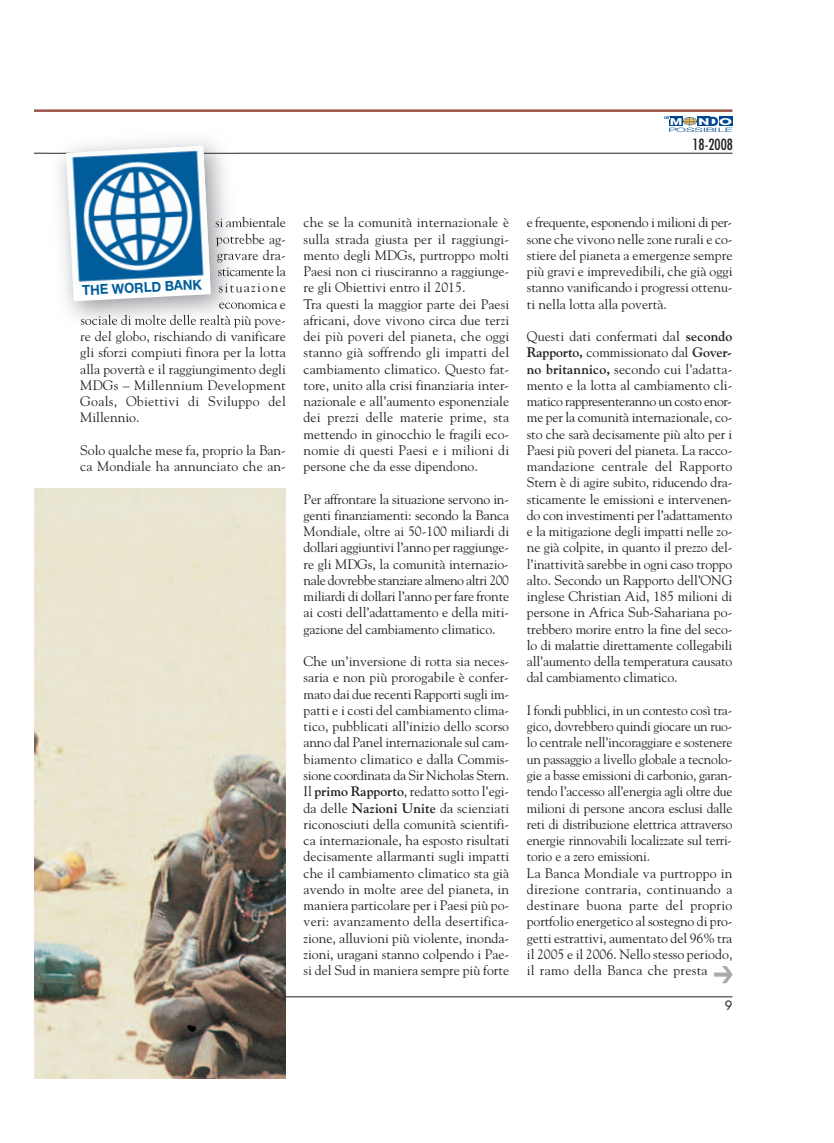
<style>
.page{position:relative;width:834px;height:1143px;background:#fff}
.page>*{position:absolute;margin:0;border:0;box-sizing:border-box;transform-origin:0 0}
.t1{font:condensed 15px "Futura";color:#231f20}
.t2{font:13.75px/16.2px "Goudy";color:#231f20;text-align:justify}
.t3{font:700 13.75px "Helvetica Neue";color:#005d9c;scale:.95 1}
.t4{font:12.5px "Futura";color:#231f20}
.t5{font:700 9.12px "Avant Garde";color:#fff;scale:1.66 1}
.t6{font:700 9.12px "Avant Garde";color:#fff;scale:1.52 1}
.t7{font:300 6px "Helvetica Neue";color:#014892;scale:2.23 1}
.t8{font:700 3.88px "Helvetica Neue";color:#014892}
.s1{font-size:12.5px;color:#014892}
.s2{font-weight:700}
.s3{color:#a8a9ad}
</style>
<div class="page">
<hr style="left:45px;top:996px;width:687px;height:1px;background:#231f20">
<hr style="left:45px;top:109px;width:687px;height:3px;background:#9b5448">
<hr style="left:45px;top:153px;width:687px;height:1px;background:#231f20">
<div style="left:718px;top:117px;width:14px;height:9px;background:#014892"></div>
<div style="left:697px;top:117px;width:12px;height:9px;background:#014892"></div>
<div style="left:669px;top:117px;width:14px;height:9px;background:#014892"></div>
<svg style="left:683px;top:117px;width:14px;height:8px"></svg>
<svg style="left:34px;top:109px;width:11px;height:3px"></svg>
<img style="left:34px;top:488px;width:252px;height:590px">
<img style="left:60px;top:154px;width:182px;height:182px">
<img style="left:48px;top:140px;width:190px;height:14px">
<img style="left:215px;top:217px;width:27px;height:10px">
<img style="left:216px;top:235px;width:26px;height:11px">
<img style="left:217px;top:253px;width:25px;height:9px">
<img style="left:218px;top:267px;width:24px;height:9px">
<img style="left:219px;top:283px;width:23px;height:9px">
<img style="left:219px;top:301px;width:23px;height:8px">
<img style="left:81px;top:314px;width:58px;height:11px">
<img style="left:80px;top:331px;width:58px;height:5px">
<svg style="left:66px;top:146px;width:145px;height:155px"></svg>
<img style="left:67px;top:146px;width:143px;height:142px">
<p class="t8" style="left:664px;top:117px;width:7px">UN</p>
<p class="t6" style="left:670px;top:118px;width:10px">M</p>
<p class="t5" style="left:698px;top:118px;width:22px">N<span class="s1">D</span>O</p>
<p class="t7" style="left:668px;top:127px;width:30px">P OSSIB ILE</p>
<p class="t1" style="left:692px;top:137px;width:42px">18-2008</p>
<p class="t2" style="left:215px;top:215px;width:72px">si ambientale potrebbe ag&shy;gravare dra&shy;sticamente la situazione economica e</p>
<p class="t2" style="left:80px;top:329px;width:207px">re del globo, rischiando di vanificare gli sforzi compiuti finora per la lotta alla povertà e il raggiungimento degli MDGs – Millennium Development Goals, Obiettivi di Sviluppo del Millennio.</p>
<p class="t2" style="left:80px;top:443px;width:207px">Solo qualche mese fa, proprio la Ban&shy;ca Mondiale ha annunciato che an-</p>
<p class="t3" style="left:82px;top:285px;width:128px;rotate:-3deg">THE WORLD BANK</p>
<p class="t2" style="left:303px;top:215px;width:207px;text-align:left">che se la comunità internazionale è sulla strada giusta per il raggiungi&shy;mento degli MDGs, purtroppo molti Paesi non ci riusciranno a raggiunge&shy;re gli Obiettivi entro il 2015.<br>Tra questi la maggior parte dei Paesi africani, dove vivono circa due terzi dei più poveri del pianeta, che oggi stanno già soffrendo gli impatti del cambiamento climatico. Questo fat&shy;tore, unito alla crisi finanziaria inter&shy;nazionale e all’aumento esponenziale dei prezzi delle materie prime, sta mettendo in ginocchio le fragili eco&shy;nomie di questi Paesi e i milioni di persone che da esse dipendono.</p>
<p class="t2" style="left:303px;top:492px;width:207px">Per affrontare la situazione servono in&shy;genti finanziamenti: secondo la Banca Mondiale, oltre ai 50-100 miliardi di dollari aggiuntivi l’anno per raggiunge&shy;re gli MDGs, la comunità internazio&shy;nale dovrebbe stanziare almeno altri 200 miliardi di dollari l’anno per fare fronte ai costi dell’adattamento e della miti&shy;gazione del cambiamento climatico.</p>
<p class="t2" style="left:303px;top:654px;width:207px">Che un’inversione di rotta sia neces&shy;saria e non più prorogabile è confer&shy;mato dai due recenti Rapporti sugli im&shy;patti e i costi del cambiamento clima&shy;tico, pubblicati all’inizio dello scorso anno dal Panel internazionale sul cam&shy;biamento climatico e dalla Commis&shy;sione coordinata da Sir Nicholas Stern.<br>Il <span class="s2">primo Rapporto</span>, redatto sotto l’egi&shy;da delle <span class="s2">Nazioni Unite</span> da scienziati riconosciuti della comunità scientifi&shy;ca internazionale, ha esposto risultati decisamente allarmanti sugli impatti che il cambiamento climatico sta già avendo in molte aree del pianeta, in maniera particolare per i Paesi più po&shy;veri: avanzamento della desertifica&shy;zione, alluvioni più violente, inonda&shy;zioni, uragani stanno colpendo i Pae&shy;si del Sud in maniera sempre più forte</p>
<p class="t2" style="left:527px;top:215px;width:207px">e frequente, esponendo i milioni di per&shy;sone che vivono nelle zone rurali e co&shy;stiere del pianeta a emergenze sempre più gravi e imprevedibili, che già oggi stanno vanificando i progressi ottenu&shy;ti nella lotta alla povertà.</p>
<p class="t2" style="left:527px;top:329px;width:207px">Questi dati confermati dal <span class="s2">secondo Rapporto,</span> commissionato dal <span class="s2">Gover&shy;no britannico,</span> secondo cui l’adatta&shy;mento e la lotta al cambiamento cli&shy;matico rappresenteranno un costo enor&shy;me per la comunità internazionale, co&shy;sto che sarà decisamente più alto per i Paesi più poveri del pianeta. La racco&shy;mandazione centrale del Rapporto Stern è di agire subito, riducendo dra&shy;sticamente le emissioni e intervenen&shy;do con investimenti per l’adattamento e la mitigazione degli impatti nelle zo&shy;ne già colpite, in quanto il prezzo del&shy;l’inattività sarebbe in ogni caso troppo alto. Secondo un Rapporto dell’ONG inglese Christian Aid, 185 milioni di persone in Africa Sub-Sahariana po&shy;trebbero morire entro la fine del seco&shy;lo di malattie direttamente collegabili all’aumento della te mperatura causato dal cambiamento climatico.</p>
<p class="t2" style="left:527px;top:703px;width:208px;text-align:left">I fondi pubblici, in un contesto così tra&shy;gico, dovrebbero quindi giocare un ruo&shy;lo centrale nell’incoraggiare e sostenere un passaggio a livello globale a tecnolo&shy;gie a basse emissioni di carbonio, garan&shy;tendo l’accesso all’energia agli oltre due milioni di persone ancora esclusi dalle reti di distribuzione elettrica attraverso energie rinnovabili localizzate sul terri&shy;torio e a zero emissioni.<br>La Banca Mondiale va purtroppo in direzione contraria, continuando a destinare buona parte del proprio portfolio energetico al sostegno di pro&shy;getti estrattivi, aumentato del 96% tra il 2005 e il 2006. Nello stesso periodo, il ramo della Banca che presta <span class="s3">➔</span></p>
<p class="t4" style="left:725px;top:999px;width:9px">9</p>
</div>
